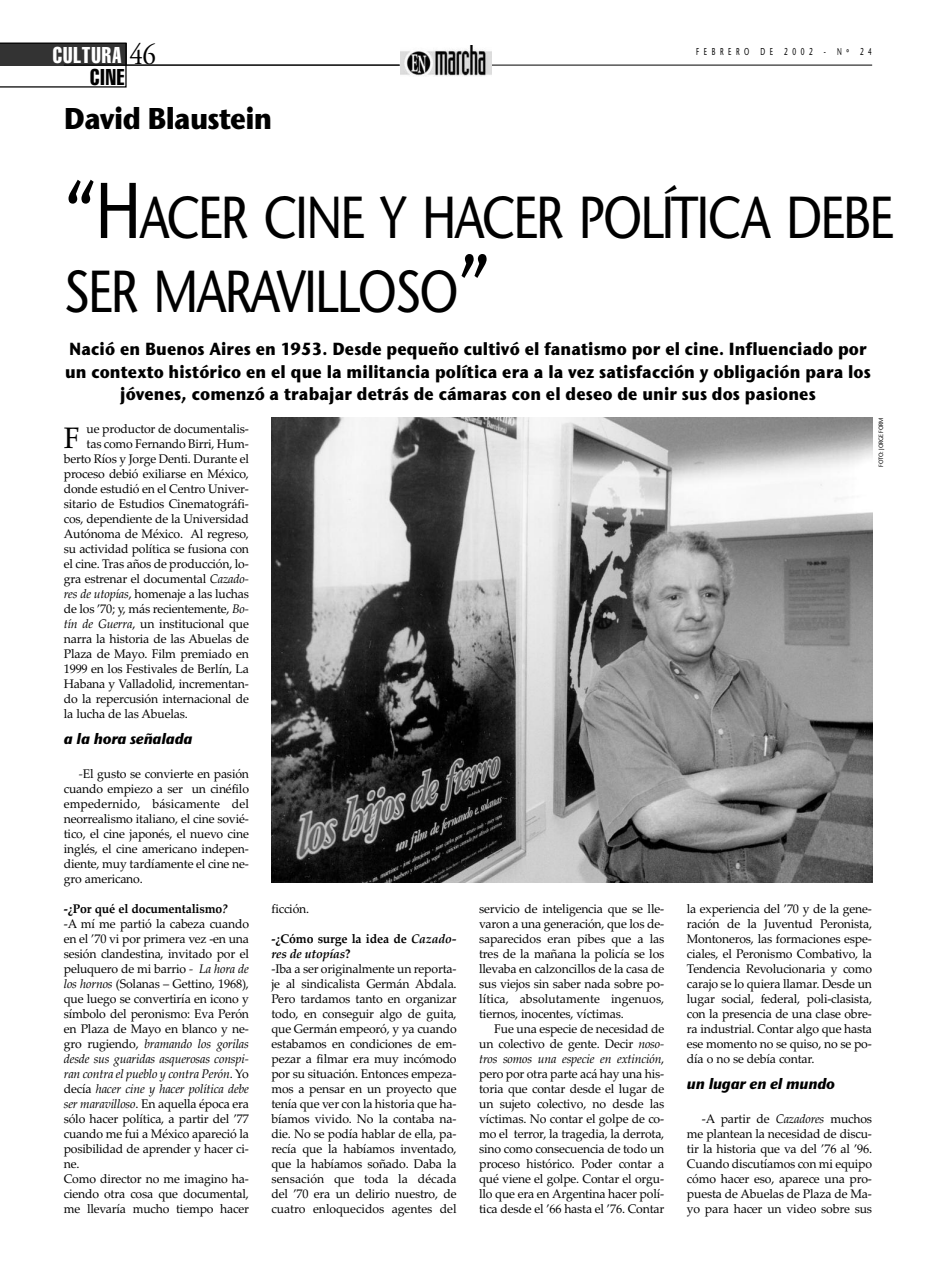
<style>
.page{position:relative;width:936px;height:1276px;background:#fff}
.page>*{position:absolute;margin:0;border:0;box-sizing:border-box;transform-origin:0 0}
.t1{font:59px/74.2px "Stone Sans ITCTT Medium";letter-spacing:-.04em;color:#000;scale:.83 1}
.t2{font:30px "Stone Sans ITCTT Bold";letter-spacing:-.025em;color:#000;scale:.9 1}
.t3{font:30px "Adobe Garamond LT";color:#000;scale:.9 1}
.t4{font:29.62px "Palatino Linotype";color:#000}
.t5{font:22.5px "Helvetica LT Std Comp";letter-spacing:.045em;color:#fff;scale:.9 1}
.t6{font:22.5px "Helvetica LT Std Comp";color:#000;scale:.9 1}
.t7{font:17.5px/22.5px "Stone Sans ITCTT Bold";letter-spacing:.005em;color:#000;text-align:center;scale:.9 1}
.t8{font:italic 15px "Stone Sans ITCTT Bold";letter-spacing:-.02em;color:#000}
.t9{font:12.5px/15px "Palatino Linotype";letter-spacing:-.015em;color:#000;text-align:justify}
.t10{font:10px "Stone Sans ITCTT Medium";letter-spacing:.705em;color:#000;scale:.65 1}
.t11{font:6.25px "Stone Sans ITCTT Medium";letter-spacing:-.025em;color:#000;scale:.9 1}
.s1{font-size:78.75px}
.s2{font-style:italic}
.s3{font-weight:700}
.s4{font-weight:700;font-style:italic}
</style>
<div class="page">
<hr style="left:64px;top:65px;width:808px;height:1px;background:#000">
<img style="left:400px;top:45px;width:92px;height:31px">
<svg style="left:0;top:43px;width:127px;height:45px"></svg>
<hr style="left:64px;top:65px;width:335px;height:1px;background:#000">
<img style="left:271px;top:418px;width:601px;height:465px">
<h3 class="t5" style="left:53px;top:46px;width:78px">CULTURA</h3>
<h2 class="t3" style="left:129px;top:38px;width:31px">46</h2>
<h3 class="t6" style="left:90px;top:69px;width:39px">CINE</h3>
<h2 class="t2" style="left:64px;top:99px;width:233px">David Blaustein</h2>
<p class="t10" style="left:696px;top:45px;width:272px">FEBRERO DE 2002 - Nº 24</p>
<h1 class="t1" style="left:64px;top:180px;width:1001px"><span class="s1">“H</span>ACER CINE Y HACER POLÍTICA DEBE<br>SER MARAVILLOSO<span class="s1">”</span></h1>
<p class="t7" style="left:65px;top:337px;width:896px">Nació en Buenos Aires en 1953. Desde pequeño cultivó el fanatismo por el cine. Influenciado por un contexto histórico en el que la militancia política era a la vez satisfacción y obligación para los jóvenes, comenzó a trabajar detrás de cámaras con el deseo de unir sus dos pasiones</p>
<p class="t11" style="left:877px;top:466px;width:56px;rotate:-90deg">FOTO: JORGE FORM</p>
<p class="t9" style="left:87px;top:421px;width:164px">ue productor de documentalis-</p>
<p class="t9" style="left:87px;top:436px;width:164px">tas como Fernando Birri, Hum-</p>
<p class="t9" style="left:64px;top:451px;width:187px">berto Ríos y Jorge Denti. Durante el</p>
<p class="t9" style="left:64px;top:466px;width:187px">proceso debió exiliarse en México,</p>
<p class="t9" style="left:64px;top:481px;width:186px">donde estudió en el Centro Univer-</p>
<p class="t9" style="left:64px;top:496px;width:186px">sitario de Estudios Cinematográfi-</p>
<p class="t9" style="left:64px;top:511px;width:187px">cos, dependiente de la Universidad</p>
<p class="t9" style="left:64px;top:526px;width:187px">Autónoma de México. Al regreso,</p>
<p class="t9" style="left:64px;top:541px;width:187px">su actividad política se fusiona con</p>
<p class="t9" style="left:64px;top:556px;width:186px">el cine. Tras años de producción, lo-</p>
<p class="t9" style="left:64px;top:571px;width:186px">gra estrenar el documental <span class="s2">Cazado-</span></p>
<p class="t9" style="left:64px;top:586px;width:187px"><span class="s2">res de utopías</span>, homenaje a las luchas</p>
<p class="t9" style="left:64px;top:601px;width:186px">de los ’70; y, más recientemente, <span class="s2">Bo-</span></p>
<p class="t9" style="left:64px;top:616px;width:187px"><span class="s2">tín de Guerra</span>, un institucional que</p>
<p class="t9" style="left:64px;top:631px;width:187px">narra la historia de las Abuelas de</p>
<p class="t9" style="left:64px;top:646px;width:187px">Plaza de Mayo. Film premiado en</p>
<p class="t9" style="left:64px;top:661px;width:187px">1999 en los Festivales de Berlín, La</p>
<p class="t9" style="left:64px;top:676px;width:186px">Habana y Valladolid, incrementan-</p>
<p class="t9" style="left:64px;top:691px;width:187px">do la repercusión internacional de</p>
<p class="t9" style="left:64px;top:706px;width:125px">la lucha de las Abuelas.</p>
<p class="t8" style="left:64px;top:729px;width:130px">a la hora señalada</p>
<p class="t9" style="left:64px;top:766px;width:187px;text-indent:15px"><span class="s2">-</span>El gusto se convierte en pasión cuando empiezo a ser un cinéfilo empedernido, básicamente del neorrealismo italiano, el cine sovié&shy;tico, el cine japonés, el nuevo cine inglés, el cine americano indepen&shy;diente, muy tardíamente el cine ne&shy;gro americano.</p>
<p class="t9" style="left:64px;top:901px;width:187px;text-align:left"><span class="s3">-¿Por qué el documentalismo</span><span class="s4">?<br></span>-A mí me partió la cabeza cuando en el ’70 vi por primera vez -en una sesión clandestina, invitado por el peluquero de mi barrio <span class="s2">- La hora de los hornos</span> (Solanas – Gettino, 1968), que luego se convertiría en icono y símbolo del peronismo: Eva Perón en Plaza de Mayo en blanco y ne&shy;gro rugiendo, <span class="s2">bramando los gorilas desde sus guaridas asquerosas conspi&shy;ran contra el pueblo y contra Perón</span>. Yo decía <span class="s2">hacer cine y hacer política debe ser maravilloso</span>. En aquella época era sólo hacer política, a partir del ’77 cuando me fui a México apareció la posibilidad de aprender y hacer ci&shy;ne.<br>Como director no me imagino ha&shy;ciendo otra cosa que documental, me llevaría mucho tiempo hacer</p>
<p class="t9" style="left:271px;top:901px;width:39px">ficción.</p>
<h3 class="t4" style="left:64px;top:420px;width:18px">F</h3>
<p class="t9" style="left:479px;top:901px;width:187px">servicio de inteligencia que se lle&shy;varon a una generación, que los de&shy;saparecidos eran pibes que a las tres de la mañana la policía se los llevaba en calzoncillos de la casa de sus viejos sin saber nada sobre po&shy;lítica, absolutamente ingenuos, tiernos, inocentes, víctimas.</p>
<p class="t9" style="left:479px;top:1021px;width:187px;text-indent:15px">Fue una especie de necesidad de un colectivo de gente. Decir <span class="s2">noso&shy;tros somos una especie en extinción</span>, pero por otra parte acá hay una his&shy;toria que contar desde el lugar de un sujeto colectivo, no desde las víctimas. No contar el golpe de co&shy;mo el terror, la tragedia, la derrota, sino como consecuencia de todo un proceso histórico. Poder contar a qué viene el golpe. Contar el orgu&shy;llo que era en Argentina hacer polí&shy;tica desde el ’66 hasta el ’76. Contar</p>
<p class="t9" style="left:686px;top:901px;width:187px">la experiencia del ’70 y de la gene&shy;ración de la Juventud Peronista, Montoneros, las formaciones espe&shy;ciales, el Peronismo Combativo, la Tendencia Revolucionaria y como carajo se lo quiera llamar. Desde un lugar social, federal, poli-clasista, con la presencia de una clase obre&shy;ra industrial. Contar algo que hasta ese momento no se quiso, no se po&shy;día o no se debía contar.</p>
<p class="t8" style="left:687px;top:1074px;width:149px">un lugar en el mundo</p>
<p class="t9" style="left:687px;top:1111px;width:187px;text-indent:15px">-A partir de <span class="s2">Cazadores</span> muchos me plantean la necesidad de discu&shy;tir la historia que va del ’76 al ’96.<br>Cuando discutíamos con mi equipo cómo hacer eso, aparece una pro&shy;puesta de Abuelas de Plaza de Ma&shy;yo para hacer un video sobre sus</p>
<p class="t9" style="left:271px;top:931px;width:187px;text-align:left"><span class="s3">-¿Cómo surge la idea de</span> <span class="s4">Cazado&shy;res de utopías</span><span class="s3">?<br></span>-Iba a ser originalmente un reporta&shy;je al sindicalista Germán Abdala.<br>Pero tardamos tanto en organizar todo, en conseguir algo de guita, que Germán empeoró, y ya cuando estabamos en condiciones de em&shy;pezar a filmar era muy incómodo por su situación. Entonces empeza&shy;mos a pensar en un proyecto que tenía que ver con la historia que ha&shy;bíamos vivido. No la contaba na&shy;die. No se podía hablar de ella, pa&shy;recía que la habíamos inventado, que la habíamos soñado. Daba la sensación que toda la década del ’70 era un delirio nuestro, de cuatro enloquecidos agentes del</p>
</div>
